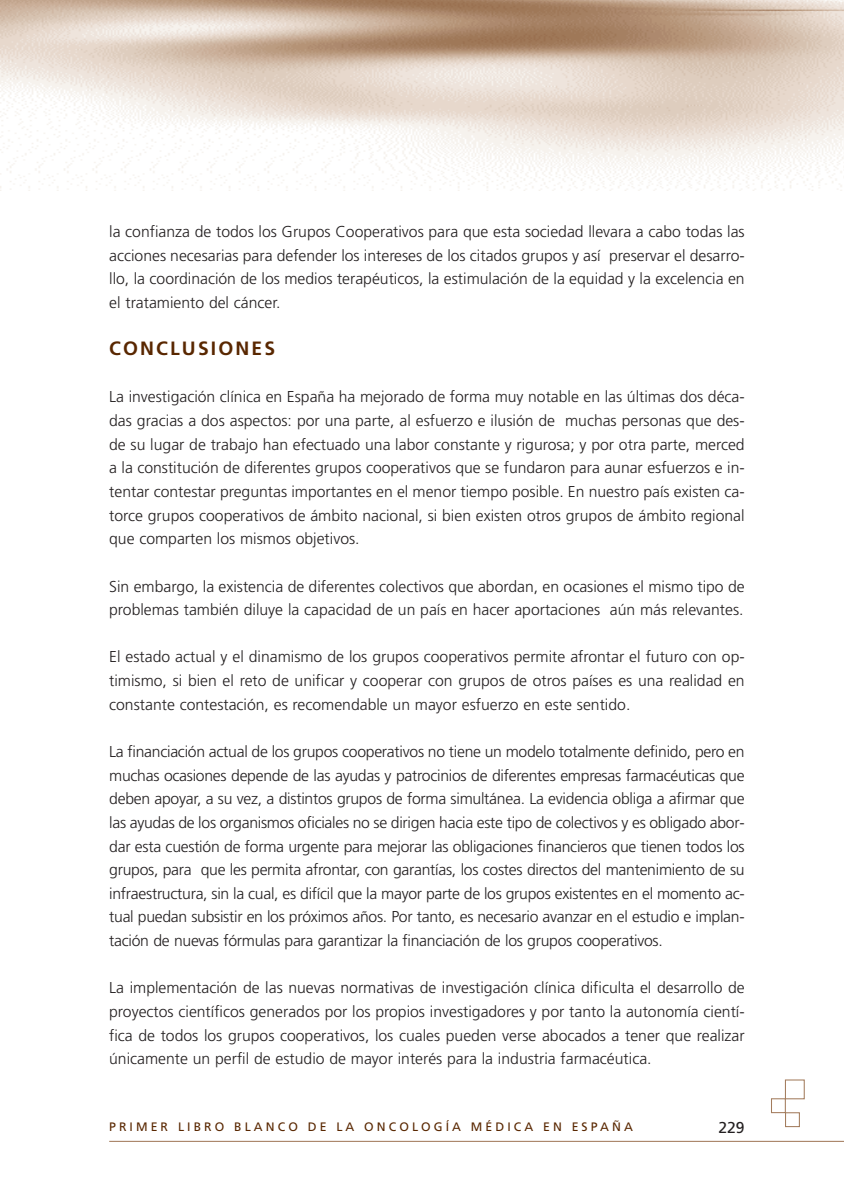
<style>
.page{position:relative;width:844px;height:1191px;background:#fff}
.page>*{position:absolute;margin:0;border:0;box-sizing:border-box;transform-origin:0 0}
.t1{font:700 19.25px "Frutiger";letter-spacing:.11em;color:#592700}
.t2{font:300 15.75px/23.6px "Frutiger";color:#231f20;text-align:justify}
.t3{font:15.75px "Frutiger";color:#231f20}
.t4{font:12.25px "Frutiger";letter-spacing:.25em;color:#592700}
</style>
<div class="page">
<img style="left:0;top:0;width:843px;height:191px">
<div style="left:784px;top:1112px;width:15px;height:15px;border:1px solid #a37c5d"></div>
<div style="left:770px;top:1098px;width:15px;height:15px;border:1px solid #a37c5d"></div>
<div style="left:784px;top:1079px;width:20px;height:20px;border:1px solid #a37c5d"></div>
<hr style="left:109px;top:1140px;width:734px;height:1px;background:#a37c5d">
<p class="t2" style="left:109px;top:221px;width:636px">la confianza de todos los Grupos Cooperativos para que esta sociedad llevara a cabo todas las acciones necesarias para defender los intereses de los citados grupos y así preservar el desarro&shy;llo, la coordinación de los medios terapéuticos, la estimulación de la equidad y la excelencia en el tratamiento del cáncer.</p>
<p class="t1" style="left:109px;top:341px;width:167px">CONCLUSIONES</p>
<p class="t2" style="left:109px;top:386px;width:636px">La investigación clínica en España ha mejorado de forma muy notable en las últimas dos déca&shy;das gracias a dos aspectos: por una parte, al esfuerzo e ilusión de muchas personas que des&shy;de su lugar de trabajo han efectuado una labor constante y rigurosa; y por otra parte, merced a la constitución de diferentes grupos cooperativos que se fundaron para aunar esfuerzos e in&shy;tentar contestar preguntas importantes en el menor tiempo posible. En nuestro país existen ca&shy;torce grupos cooperativos de ámbito nacional, si bien existen otros grupos de ámbito regional que comparten los mismos objetivos.</p>
<p class="t2" style="left:109px;top:575px;width:636px">Sin embargo, la existencia de diferentes colectivos que abordan, en ocasiones el mismo tipo de problemas también diluye la capacidad de un país en hacer aportaciones aún más relevantes.</p>
<p class="t2" style="left:109px;top:646px;width:636px">El estado actual y el dinamismo de los grupos cooperativos permite afrontar el futuro con op&shy;timismo, si bien el reto de unificar y cooperar con grupos de otros países es una realidad en constante contestación, es recomendable un mayor esfuerzo en este sentido.</p>
<p class="t2" style="left:109px;top:741px;width:636px">La financiación actual de los grupos cooperativos no tiene un modelo totalmente definido, pero en muchas ocasiones depende de las ayudas y patrocinios de diferentes empresas farmacéuticas que deben apoyar, a su vez, a distintos grupos de forma simultánea. La evidencia obliga a afirmar que las ayudas de los organismos oficiales no se dirigen hacia este tipo de colectivos y es obligado abor&shy;dar esta cuestión de forma urgente para mejorar las obligaciones financieros que tienen todos los grupos, para que les permita afrontar, con garantías, los costes directos del mantenimiento de su infraestructura, sin la cual, es difícil que la mayor parte de los grupos existentes en el momento ac&shy;tual puedan subsistir en los próximos años. Por tanto, es necesario avanzar en el estudio e implan&shy;tación de nuevas fórmulas para garantizar la financiación de los grupos cooperativos.</p>
<p class="t2" style="left:109px;top:977px;width:636px">La implementación de las nuevas normativas de investigación clínica dificulta el desarrollo de proyectos científicos generados por los propios investigadores y por tanto la autonomía cientí&shy;fica de todos los grupos cooperativos, los cuales pueden verse abocados a tener que realizar únicamente un perfil de estudio de mayor interés para la industria farmacéutica.</p>
<p class="t4" style="left:109px;top:1121px;width:525px">PRIMER LIBRO BLANCO DE LA ONCOLOGÍA MÉDICA EN ESPAÑA</p>
<p class="t3" style="left:718px;top:1121px;width:28px">229</p>
</div>
